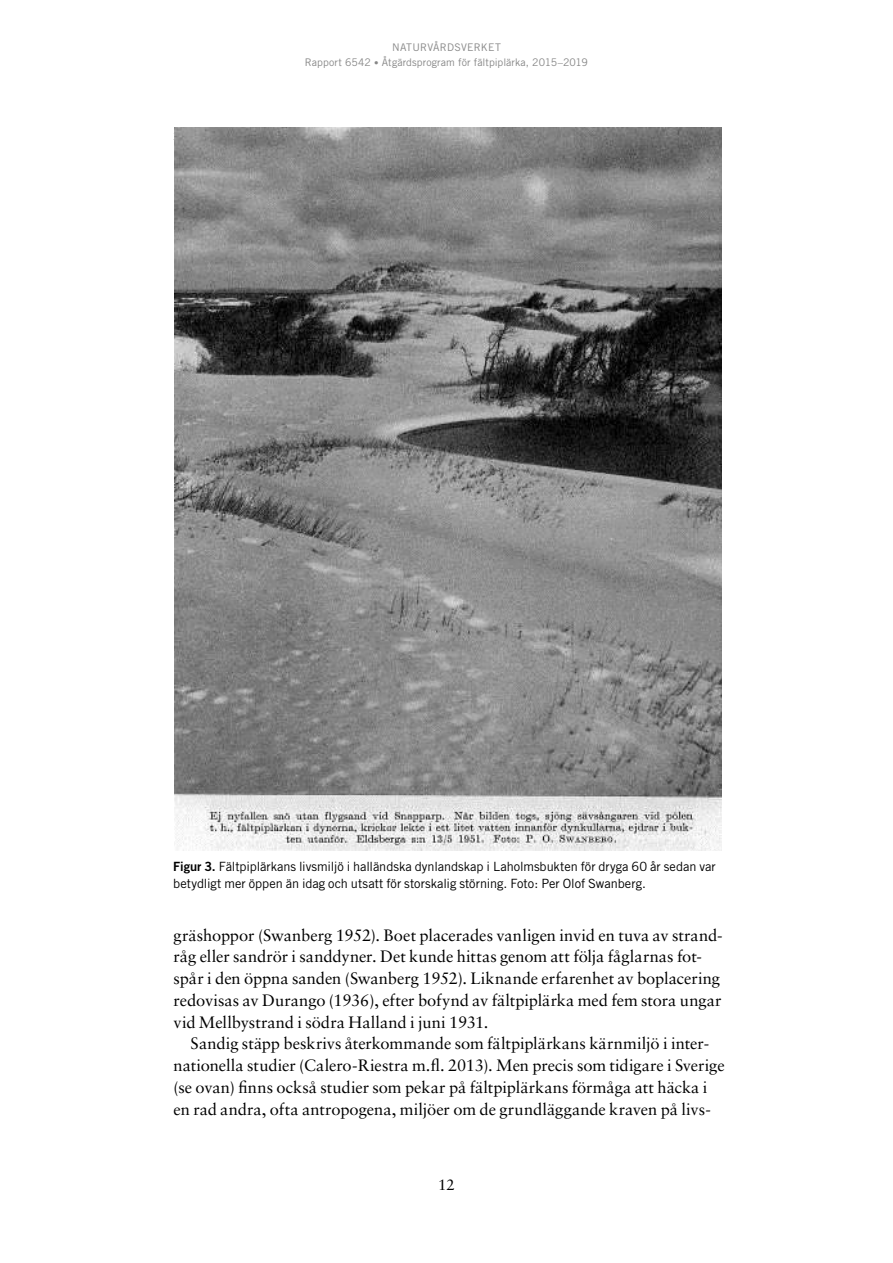
<style>
.page{position:relative;width:893px;height:1263px;background:#fff}
.page>*{position:absolute;margin:0;border:0;box-sizing:border-box;transform-origin:0 0}
.t1{font:16.5px/21.8px "Sabon";letter-spacing:-.005em;color:#000}
.t2{font:15px "Sabon";color:#000}
.t3{font:12.75px/16.5px "Trade Gothic";letter-spacing:-.005em;color:#000}
.t4{font:10.5px/15px "Trade Gothic";letter-spacing:.005em;color:#878787;text-align:center}
.s1{font-size:9px}
.s2{font-family:"Trade Gothic Bold Two"}
</style>
<div class="page">
<img style="left:174px;top:128px;width:548px;height:722px">
<p class="t4" style="left:305px;top:39px;width:285px">NATURVÅRDSVERKET<br>Rapport 6542 <span class="s1">•</span> Åtgärdsprogram för fältpiplärka, 2015–2019</p>
<p class="t3" style="left:173px;top:858px;width:544px"><span class="s2">Figur 3.</span> Fältpiplärkans livsmiljö i halländska dynlandskap i Laholmsbukten för dryga 60 år sedan var betydligt mer öppen än idag och utsatt för storskalig störning. Foto: Per Olof Swanberg.</p>
<p class="t1" style="left:174px;top:924px;width:551px">gräshoppor (Swanberg 1952). Boet placerades vanligen invid en tuva av strand&shy;råg eller sandrör i sanddyner. Det kunde hittas genom att följa fåglarnas fot&shy;spår i den öppna sanden (Swanberg 1952). Liknande erfarenhet av boplacering redovisas av Durango (1936), efter bofynd av fältpiplärka med fem stora ungar vid Mellbystrand i södra Halland i juni 1931.</p>
<p class="t1" style="left:174px;top:1032px;width:552px;text-indent:17px">Sandig stäpp beskrivs återkommande som fältpiplärkans kärnmiljö i inter&shy;nationella studier (Calero-Riestra m.fl. 2013). Men precis som tidigare i Sverige (se ovan) finns också studier som pekar på fältpiplärkans förmåga att häcka i en rad andra, ofta antropogena, miljöer om de grundläggande kraven på livs-</p>
<p class="t2" style="left:438px;top:1175px;width:18px">12</p>
</div>
